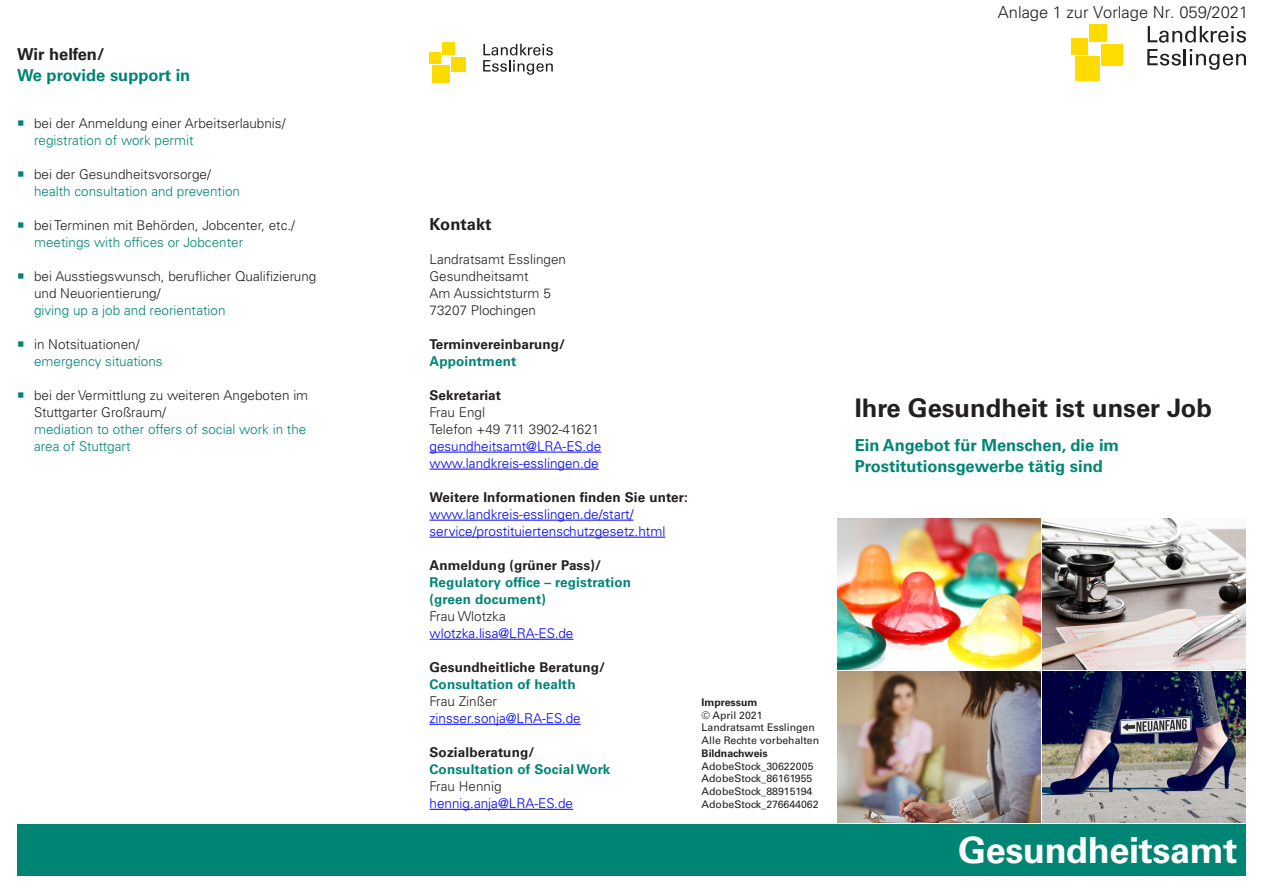
<style>
.page{position:relative;width:1263px;height:893px;background:#fff}
.page>*{position:absolute;margin:0;border:0;box-sizing:border-box;transform-origin:0 0}
.h1_re{font:700 36px "Univers LT Std";letter-spacing:-.01em;color:#fff}
.t1{font:700 25.5px "Univers LT Std";color:#231f20}
.t2{font:700 16.5px/21px "Univers LT Std";color:#008575}
.t3{font:300 16.5px "Univers LT Std";color:#231f20}
.t4{font:700 16.5px "Univers LT Std";color:#231f20}
.a{font:300 13.5px/17px "Univers LT Std";color:#231f20}
.a-2{font:300 13.5px "Univers LT Std";color:#00f}
.t5{font:700 13.5px/17px "Univers LT Std";letter-spacing:.01em;color:#231f20}
.t6{font:300 13.5px/17px "Univers LT Std";color:#008575}
.t7{font:700 13.5px/17px "Univers LT Std";letter-spacing:.01em;color:#008575}
.t8{font:10.5px/12.8px "Univers LT Std";color:#231f20}
.t9{font:700 10.5px "Univers LT Std";color:#231f20}
.s1{color:#231f20}
.s2{color:#008575}
</style>
<div class="page">
<div style="left:1071px;top:38px;width:17px;height:16px;background:#ffdc01"></div>
<div style="left:1075px;top:56px;width:25px;height:25px;background:#ffdc01"></div>
<div style="left:1101px;top:44px;width:22px;height:21px;background:#ffdc01"></div>
<div style="left:1089px;top:24px;width:18px;height:18px;background:#ffdc01"></div>
<svg style="left:1148px;top:26px;width:98px;height:17px"></svg>
<svg style="left:1147px;top:49px;width:99px;height:21px"></svg>
<svg style="left:483px;top:44px;width:70px;height:31px"></svg>
<div style="left:429px;top:52px;width:12px;height:11px;background:#ffdc01"></div>
<div style="left:432px;top:65px;width:17px;height:17px;background:#ffdc01"></div>
<div style="left:451px;top:57px;width:15px;height:15px;background:#ffdc01"></div>
<div style="left:442px;top:43px;width:13px;height:12px;background:#ffdc01"></div>
<div style="left:17px;top:825px;width:1229px;height:51px;background:#008575"></div>
<hr style="left:429px;top:452px;width:172px;height:1px;background:#00f">
<hr style="left:429px;top:469px;width:170px;height:1px;background:#00f">
<hr style="left:429px;top:520px;width:204px;height:1px;background:#00f">
<hr style="left:429px;top:537px;width:236px;height:1px;background:#00f">
<hr style="left:429px;top:639px;width:144px;height:1px;background:#00f">
<hr style="left:429px;top:724px;width:152px;height:1px;background:#00f">
<hr style="left:429px;top:809px;width:144px;height:1px;background:#00f">
<img style="left:838px;top:672px;width:203px;height:151px">
<img style="left:838px;top:519px;width:203px;height:151px">
<img style="left:1043px;top:672px;width:203px;height:151px">
<img style="left:1043px;top:519px;width:203px;height:151px">
<p class="t2" style="left:17px;top:43px;width:175px"><span class="s1">Wir helfen/<br></span>We provide support in</p>
<p class="a" style="left:34px;top:114px;width:253px">bei der Anmeldung einer Arbeitserlaubnis/ <span class="s2">registration of work permit</span></p>
<p class="t6" style="left:34px;top:165px;width:208px"><span class="s1">bei der Gesundheitsvorsorge/ </span>health consultation and prevention</p>
<p class="a" style="left:34px;top:216px;width:262px">bei Terminen mit Behörden, Jobcenter, etc./ <span class="s2">meetings with offices or Jobcenter</span></p>
<p class="a" style="left:34px;top:267px;width:284px">bei Ausstiegswunsch, beruflicher Qualifizierung und Neuorientierung/<br><span class="s2">giving up a job and reorientation</span></p>
<p class="t6" style="left:34px;top:335px;width:130px"><span class="s1">in Notsituationen/ </span>emergency situations</p>
<p class="a" style="left:34px;top:386px;width:276px">bei der Vermittlung zu weiteren Angeboten im Stuttgarter Großraum/<br><span class="s2">mediation to other offers of social work in the area of Stuttgart</span></p>
<p class="t3" style="left:998px;top:2px;width:252px">Anlage 1 zur Vorlage Nr. 059/2021</p>
<p class="t4" style="left:429px;top:214px;width:64px">Kontakt</p>
<p class="a" style="left:429px;top:250px;width:138px">Landratsamt Esslingen</p>
<p class="a" style="left:429px;top:267px;width:101px">Gesundheitsamt</p>
<p class="a" style="left:429px;top:284px;width:123px">Am Aussichtsturm 5</p>
<p class="a" style="left:429px;top:301px;width:108px">73207 Plochingen</p>
<p class="t5" style="left:429px;top:336px;width:137px">Terminvereinbarung/<br><span class="s2">Appointment</span></p>
<p class="t5" style="left:429px;top:387px;width:73px">Sekretariat</p>
<p class="a" style="left:429px;top:403px;width:57px">Frau Engl</p>
<p class="a" style="left:429px;top:420px;width:171px">Telefon +49 711 3902-41621</p>
<p class="a-2" style="left:429px;top:438px;width:173px">gesundheitsamt@LRA-ES.de</p>
<p class="a-2" style="left:429px;top:455px;width:171px">www.landkreis-esslingen.de</p>
<p class="t5" style="left:429px;top:489px;width:260px">Weitere Informationen finden Sie unter:</p>
<p class="a-2" style="left:429px;top:506px;width:206px">www.landkreis-esslingen.de/start/</p>
<p class="a-2" style="left:429px;top:523px;width:237px">service/prostituiertenschutzgesetz.html</p>
<p class="t5" style="left:429px;top:557px;width:173px">Anmeldung (grüner Pass)/</p>
<p class="t7" style="left:429px;top:574px;width:203px">Regulatory office – registration (green document)</p>
<p class="a" style="left:429px;top:608px;width:78px">Frau Wlotzka</p>
<p class="a-2" style="left:429px;top:625px;width:145px">wlotzka.lisa@LRA-ES.de</p>
<p class="t5" style="left:429px;top:659px;width:177px">Gesundheitliche Beratung/<br><span class="s2">Consultation of health</span></p>
<p class="a" style="left:429px;top:693px;width:69px">Frau Zinßer</p>
<p class="a-2" style="left:429px;top:710px;width:153px">zinsser.sonja@LRA-ES.de</p>
<p class="t7" style="left:429px;top:744px;width:182px"><span class="s1">Sozialberatung/<br></span>Consultation of Social Work</p>
<p class="a" style="left:429px;top:778px;width:74px">Frau Hennig</p>
<p class="a-2" style="left:429px;top:795px;width:145px">hennig.anja@LRA-ES.de</p>
<p class="t9" style="left:702px;top:696px;width:57px">Impressum</p>
<p class="t8" style="left:702px;top:709px;width:115px">© April 2021<br>Landratsamt Esslingen</p>
<p class="t8" style="left:702px;top:734px;width:119px">Alle Rechte vorbehalten</p>
<p class="t9" style="left:702px;top:747px;width:68px">Bildnachweis</p>
<p class="t8" style="left:702px;top:760px;width:113px">AdobeStock_30622005</p>
<p class="t8" style="left:702px;top:772px;width:112px">AdobeStock_86161955</p>
<p class="t8" style="left:702px;top:785px;width:112px">AdobeStock_88915194</p>
<p class="t8" style="left:702px;top:798px;width:118px">AdobeStock_276644062</p>
<p class="t1" style="left:855px;top:393px;width:359px">Ihre Gesundheit ist unser Job</p>
<p class="t2" style="left:855px;top:435px;width:266px">Ein Angebot für Menschen, die im<br>Prostitutionsgewerbe tätig sind</p>
<p class="h1_re" style="left:958px;top:829px;width:281px">Gesundheitsamt</p>
</div>
